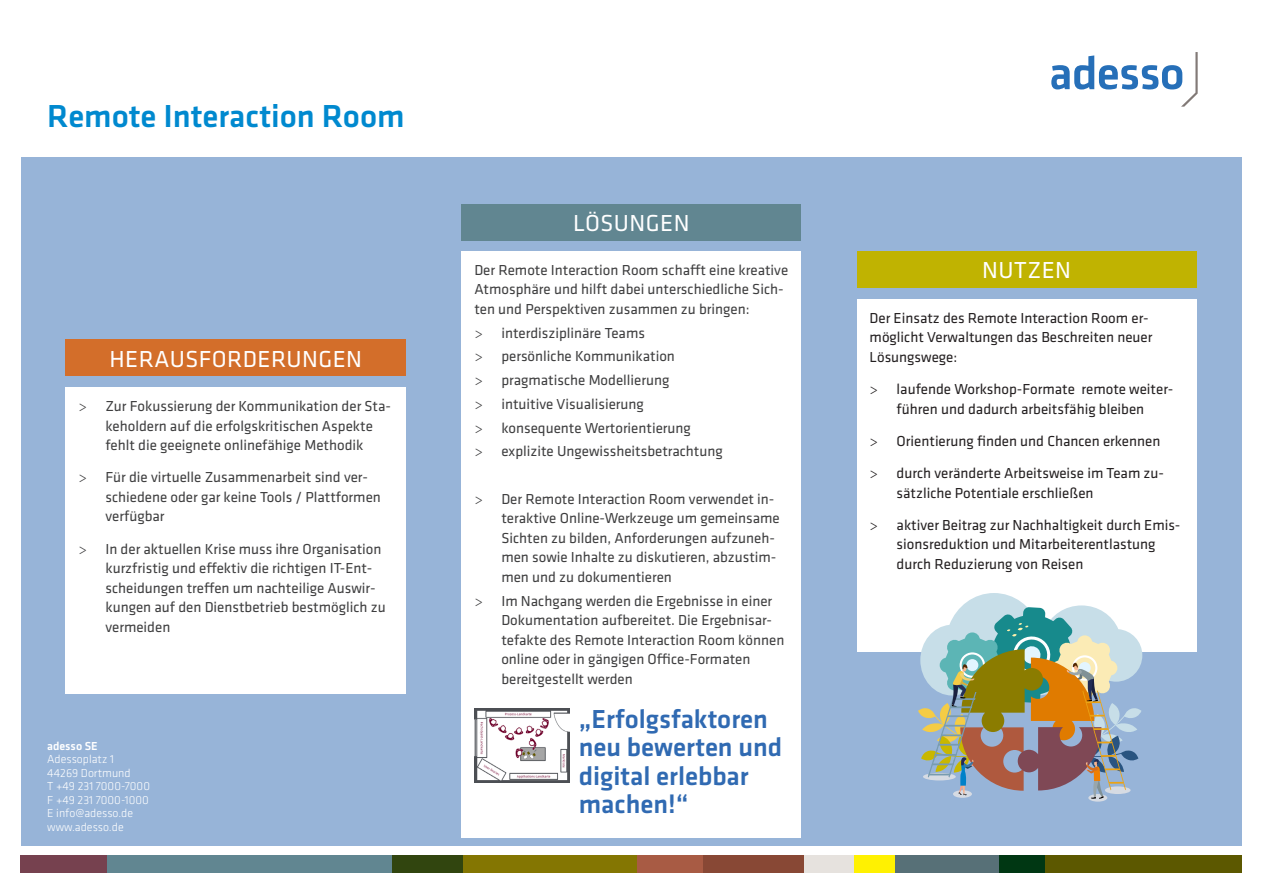
<style>
.page{position:relative;width:1263px;height:893px;background:#fff}
.page>*{position:absolute;margin:0;border:0;box-sizing:border-box;transform-origin:0 0}
.t1{font:500 33px "Klavika";color:#0089cf}
.t2{font:500 27px/28.5px "Klavika";color:#306ab2}
.t3{font:24px "Klavika";letter-spacing:.02em;color:#fff}
.t4{font:15px/19.5px "Klavika";color:#3e3e3f}
.t5{font:15px/19.5px "Klavika";color:#231f20}
.t6{font:300 12px/13.5px "Klavika";color:#fff}
.t7{font:500 12px "Klavika";color:#fff}
.s1{font-weight:300}
</style>
<div class="page">
<div style="left:21px;top:158px;width:1221px;height:688px;background:#97b4d8"></div>
<svg style="left:1051px;top:52px;width:147px;height:55px"></svg>
<div style="left:107px;top:855px;width:285px;height:17px;background:#618691"></div>
<div style="left:21px;top:855px;width:86px;height:17px;background:#76414f"></div>
<div style="left:462px;top:855px;width:175px;height:17px;background:#847602"></div>
<div style="left:392px;top:855px;width:70px;height:17px;background:#31450f"></div>
<div style="left:637px;top:855px;width:67px;height:17px;background:#a85b44"></div>
<div style="left:704px;top:855px;width:100px;height:17px;background:#884835"></div>
<div style="left:804px;top:855px;width:50px;height:17px;background:#e6e2de"></div>
<div style="left:854px;top:855px;width:42px;height:17px;background:#fff101"></div>
<div style="left:896px;top:855px;width:103px;height:17px;background:#577077"></div>
<div style="left:999px;top:855px;width:46px;height:17px;background:#003713"></div>
<div style="left:1045px;top:855px;width:197px;height:17px;background:#5c5800"></div>
<div style="left:857px;top:251px;width:339px;height:36px;background:#c0b301"></div>
<div style="left:857px;top:299px;width:339px;height:352px;background:#fff"></div>
<div style="left:66px;top:339px;width:340px;height:37px;background:#d36e2a"></div>
<div style="left:462px;top:204px;width:339px;height:37px;background:#618691"></div>
<div style="left:66px;top:387px;width:340px;height:307px;background:#fff"></div>
<div style="left:462px;top:251px;width:339px;height:587px;background:#fff"></div>
<div style="left:1088px;top:794px;width:19px;height:8px;background:#d6dbe3;border-radius:50%"></div>
<svg style="left:918px;top:593px;width:224px;height:206px"></svg>
<img style="left:474px;top:708px;width:95px;height:74px">
<h1 class="t1" style="left:47px;top:98px;width:359px">Remote Interaction Room</h1>
<h3 class="t3" style="left:110px;top:346px;width:254px">HERAUSFORDERUNGEN</h3>
<p class="t4" style="left:78px;top:397px;width:314px;text-align:center"><span class="s1">&gt;</span> Zur Fokussierung der Kommunikation der Sta&shy;keholdern auf die erfolgskritischen Aspekte<br>fehlt die geeignete onlinefähige Methodik</p>
<p class="t4" style="left:105px;top:468px;width:277px;text-indent:-27px"><span class="s1">&gt;</span> Für die virtuelle Zusammenarbeit sind ver&shy;schiedene oder gar keine Tools / Plattformen verfügbar</p>
<p class="t4" style="left:105px;top:539px;width:282px;text-indent:-27px"><span class="s1">&gt;</span> In der aktuellen Krise muss ihre Organisation kurzfristig und effektiv die richtigen IT-Ent&shy;scheidungen treffen um nachteilige Auswir&shy;kungen auf den Dienstbetrieb bestmöglich zu vermeiden</p>
<p class="t7" style="left:47px;top:739px;width:52px">adesso SE</p>
<p class="t6" style="left:47px;top:753px;width:104px">Adessoplatz 1<br>44269 Dortmund<br>T +49 231 7000-7000<br>F +49 231 7000-1000<br>E info@adesso.de www.adesso.de</p>
<h3 class="t3" style="left:573px;top:210px;width:118px">LÖSUNGEN</h3>
<p class="t4" style="left:474px;top:260px;width:315px">Der Remote Interaction Room schafft eine kreative<br>Atmosphäre und hilft dabei unterschiedliche Sich&shy;ten und Perspektiven zusammen zu bringen:</p>
<p class="t4" style="left:474px;top:321px;width:250px;line-height:23.7px"><span class="s1">&gt;</span> interdisziplinäre Teams<br><span class="s1">&gt;</span> persönliche Kommunikation<br><span class="s1">&gt;</span> pragmatische Modellierung<br><span class="s1">&gt;</span> intuitive Visualisierung<br><span class="s1">&gt;</span> konsequente Wertorientierung<br><span class="s1">&gt;</span> explizite Ungewissheitsbetrachtung</p>
<p class="t4" style="left:501px;top:489px;width:280px;text-indent:-27px"><span class="s1">&gt;</span> Der Remote Interaction Room verwendet in&shy;teraktive Online-Werkzeuge um gemeinsame Sichten zu bilden, Anforderungen aufzuneh&shy;men sowie Inhalte zu diskutieren, abzustim&shy;men und zu dokumentieren</p>
<p class="t4" style="left:501px;top:591px;width:284px;text-indent:-27px"><span class="s1">&gt;</span> Im Nachgang werden die Ergebnisse in einer Dokumentation aufbereitet. Die Ergebnisar&shy;tefakte des Remote Interaction Room können online oder in gängigen Office-Formaten bereitgestellt werden</p>
<h2 class="t2" style="left:579px;top:705px;width:205px">„Erfolgsfaktoren neu bewerten und digital erlebbar machen!“</h2>
<h3 class="t3" style="left:982px;top:257px;width:90px">NUTZEN</h3>
<p class="t5" style="left:870px;top:308px;width:284px">Der Einsatz des Remote Interaction Room er&shy;möglicht Verwaltungen das Beschreiten neuer<br>Lösungswege:</p>
<p class="t5" style="left:870px;top:380px;width:305px;text-align:center"><span class="s1">&gt;</span> laufende Workshop-Formate remote weiter&shy;führen und dadurch arbeitsfähig bleiben</p>
<p class="t5" style="left:870px;top:425px;width:296px;line-height:32.2px"><span class="s1">&gt;</span> Orientierung finden und Chancen erkennen <span class="s1">&gt;</span> durch veränderte Arbeitsweise im Team zu-</p>
<p class="t5" style="left:870px;top:477px;width:312px;line-height:32.2px;text-indent:27px">sätzliche Potentiale erschließen<br><span class="s1">&gt;</span> aktiver Beitrag zur Nachhaltigkeit durch Emis-</p>
<p class="t5" style="left:897px;top:535px;width:260px">sionsreduktion und Mitarbeiterentlastung durch Reduzierung von Reisen</p>
</div>
